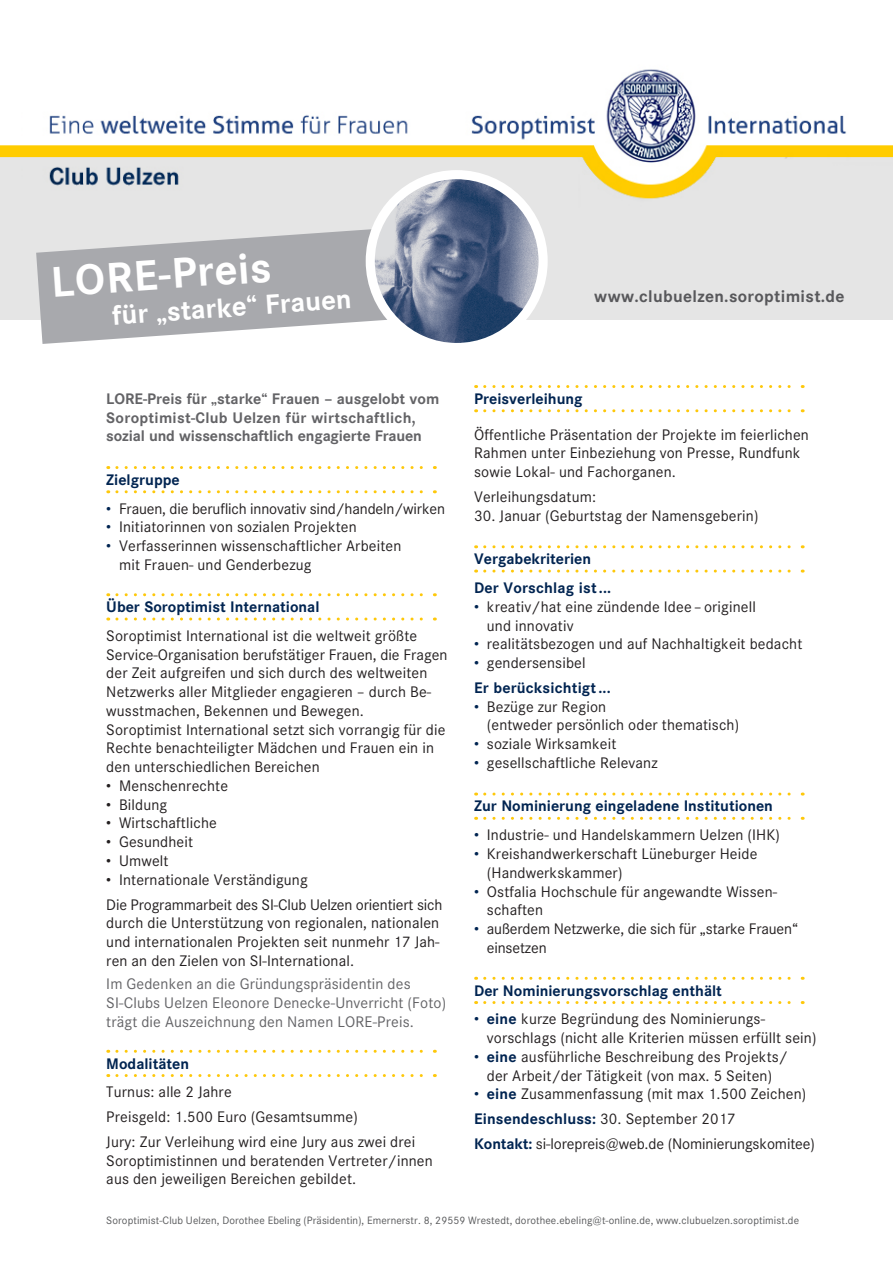
<style>
.page{position:relative;width:893px;height:1263px;background:#fff}
.page>*{position:absolute;margin:0;border:0;box-sizing:border-box;transform-origin:0 0}
.t1{font:700 42px "Corporate SBQ";color:#fff}
.t2{font:700 27px "Corporate SBQ";color:#fff}
.t3{font:700 16.5px "Corporate SBQ";letter-spacing:.02em;color:#636366}
._1_Text_Corporate_8{font:15px/18.8px "Corporate SBQ";letter-spacing:.01em;color:#231f20}
._1_Datum{font:700 15px "Corporate SBQ";color:#002451}
._1_Text_Corporate_8-2{font:15px/18.8px "Corporate SBQ";letter-spacing:-.01em;color:#231f20}
._1_Text_Corporate_8-3{font:15px/18.8px "Corporate SBQ";letter-spacing:.01em;color:#636366}
._1_Text_Corporate_8-4{font:700 15px/18.8px "Corporate SBQ";color:#636366}
._1_Text_Corporate_8-5{font:700 15px "Corporate SBQ";letter-spacing:.01em;color:#002451}
._1_Text_Corporate_8-6{font:10.5px "Corporate SBQ";letter-spacing:.01em;color:#57585a}
.s1{color:#002451}
.s2{font-weight:700;color:#002451}
.s3{font-weight:400;color:#231f20}
</style>
<div class="page">
<img style="left:0;top:69px;width:893px;height:251px">
<svg style="left:36px;top:228px;width:357px;height:116px;background:#b9b9bc"></svg>
<svg style="left:117px;top:466px;width:318px;height:3px"></svg>
<svg style="left:117px;top:490px;width:318px;height:3px"></svg>
<svg style="left:117px;top:593px;width:318px;height:3px"></svg>
<svg style="left:117px;top:617px;width:318px;height:3px"></svg>
<svg style="left:117px;top:1050px;width:318px;height:3px"></svg>
<svg style="left:117px;top:1074px;width:318px;height:3px"></svg>
<svg style="left:485px;top:385px;width:318px;height:3px"></svg>
<svg style="left:485px;top:409px;width:318px;height:3px"></svg>
<svg style="left:485px;top:545px;width:318px;height:3px"></svg>
<svg style="left:485px;top:570px;width:318px;height:3px"></svg>
<svg style="left:485px;top:792px;width:318px;height:3px"></svg>
<svg style="left:485px;top:817px;width:318px;height:3px"></svg>
<svg style="left:485px;top:977px;width:318px;height:3px"></svg>
<svg style="left:485px;top:1001px;width:318px;height:3px"></svg>
<img style="left:370px;top:175px;width:173px;height:172px;border-radius:86px">
<div style="left:366px;top:170px;width:182px;height:182px;border:9px solid #fff;border-radius:50%"></div>
<p class="t1" style="left:49px;top:256px;width:222px;rotate:-4deg">LORE-Preis</p>
<p class="t2" style="left:111px;top:299px;width:241px;rotate:-4deg">für „starke“ Frauen</p>
<p class="_1_Text_Corporate_8-4" style="left:106px;top:389px;width:334px">LORE-Preis für „starke“ Frauen – ausgelobt vom<br>Soroptimist-Club Uelzen für wirtschaftlich, sozial und wissenschaftlich engagierte Frauen</p>
<p class="_1_Datum" style="left:106px;top:470px;width:75px">Zielgruppe</p>
<p class="_1_Text_Corporate_8-2" style="left:106px;top:499px;width:340px"><span class="s1">•</span> Frauen, die beruflich innovativ sind/handeln/wirken</p>
<p class="_1_Text_Corporate_8" style="left:106px;top:518px;width:252px"><span class="s1">•</span> Initiatorinnen von sozialen Projekten</p>
<p class="_1_Text_Corporate_8" style="left:119px;top:537px;width:284px;text-indent:-13px"><span class="s1">•</span> Verfasserinnen wissenschaftlicher Arbeiten mit Frauen- und Genderbezug</p>
<p class="_1_Datum" style="left:106px;top:598px;width:215px">Über Soroptimist International</p>
<p class="_1_Text_Corporate_8" style="left:106px;top:626px;width:343px">Soroptimist International ist die weltweit größte Service-Organisation berufstätiger Frauen, die Fragen der Zeit aufgreifen und sich durch des weltweiten Netzwerks aller Mitglieder engagieren – durch Be&shy;wusstmachen, Bekennen und Bewegen.</p>
<p class="_1_Text_Corporate_8" style="left:106px;top:720px;width:341px">Soroptimist International setzt sich vorrangig für die<br>Rechte benachteiligter Mädchen und Frauen ein in den unterschiedlichen Bereichen</p>
<p class="_1_Text_Corporate_8" style="left:106px;top:776px;width:123px">• Menschenrechte</p>
<p class="_1_Text_Corporate_8" style="left:106px;top:795px;width:62px">• Bildung</p>
<p class="_1_Text_Corporate_8" style="left:106px;top:814px;width:112px">• Wirtschaftliche</p>
<p class="_1_Text_Corporate_8" style="left:106px;top:833px;width:88px">• Gesundheit</p>
<p class="_1_Text_Corporate_8" style="left:106px;top:851px;width:64px">• Umwelt</p>
<p class="_1_Text_Corporate_8" style="left:106px;top:870px;width:203px">• Internationale Verständigung</p>
<p class="_1_Text_Corporate_8" style="left:106px;top:895px;width:338px">Die Programmarbeit des SI-Club Uelzen orientiert sich durch die Unterstützung von regionalen, nationalen und internationalen Projekten seit nunmehr 17 Jah&shy;ren an den Zielen von SI-International.</p>
<p class="_1_Text_Corporate_8-3" style="left:106px;top:974px;width:341px">Im Gedenken an die Gründungspräsidentin des<br>SI-Clubs Uelzen Eleonore Denecke-Unverricht (Foto) trägt die Auszeichnung den Namen LORE-Preis.</p>
<p class="_1_Datum" style="left:106px;top:1054px;width:84px">Modalitäten</p>
<p class="_1_Text_Corporate_8" style="left:106px;top:1083px;width:127px">Turnus: alle 2 Jahre</p>
<p class="_1_Text_Corporate_8" style="left:106px;top:1108px;width:253px">Preisgeld: 1.500 Euro (Gesamtsumme)</p>
<p class="_1_Text_Corporate_8" style="left:106px;top:1132px;width:328px">Jury: Zur Verleihung wird eine Jury aus zwei drei<br>Soroptimistinnen und beratenden Vertreter/innen aus den jeweiligen Bereichen gebildet.</p>
<p class="t3" style="left:594px;top:286px;width:252px">www.clubuelzen.soroptimist.de</p>
<p class="_1_Datum" style="left:474px;top:389px;width:110px">Preisverleihung</p>
<p class="_1_Text_Corporate_8" style="left:474px;top:425px;width:336px">Öffentliche Präsentation der Projekte im feierlichen<br>Rahmen unter Einbeziehung von Presse, Rundfunk sowie Lokal- und Fachorganen.</p>
<p class="_1_Text_Corporate_8" style="left:474px;top:487px;width:123px">Verleihungsdatum:</p>
<p class="_1_Text_Corporate_8" style="left:474px;top:506px;width:286px">30. Januar (Geburtstag der Namensgeberin)</p>
<p class="_1_Datum" style="left:474px;top:550px;width:119px">Vergabekriterien</p>
<p class="_1_Text_Corporate_8-5" style="left:474px;top:579px;width:139px">Der Vorschlag ist...</p>
<p class="_1_Text_Corporate_8" style="left:487px;top:597px;width:271px;text-indent:-13px"><span class="s1">•</span> kreativ/hat eine zündende Idee – originell und innovativ</p>
<p class="_1_Text_Corporate_8" style="left:474px;top:635px;width:330px"><span class="s1">•</span> realitätsbezogen und auf Nachhaltigkeit bedacht</p>
<p class="_1_Text_Corporate_8" style="left:474px;top:654px;width:113px"><span class="s1">•</span> gendersensibel</p>
<p class="_1_Text_Corporate_8-5" style="left:474px;top:678px;width:138px">Er berücksichtigt...</p>
<p class="_1_Text_Corporate_8" style="left:487px;top:697px;width:254px;text-indent:-13px"><span class="s1">•</span> Bezüge zur Region<br>(entweder persönlich oder thematisch)</p>
<p class="_1_Text_Corporate_8" style="left:474px;top:735px;width:144px"><span class="s1">•</span> soziale Wirksamkeit</p>
<p class="_1_Text_Corporate_8" style="left:474px;top:753px;width:185px"><span class="s1">•</span> gesellschaftliche Relevanz</p>
<p class="_1_Datum" style="left:474px;top:797px;width:300px">Zur Nominierung eingeladene Institutionen</p>
<p class="_1_Text_Corporate_8" style="left:474px;top:826px;width:307px"><span class="s1">•</span> Industrie- und Handelskammern Uelzen (IHK)</p>
<p class="_1_Text_Corporate_8" style="left:487px;top:844px;width:272px;text-indent:-13px"><span class="s1">•</span> Kreishandwerkerschaft Lüneburger Heide (Handwerkskammer)</p>
<p class="_1_Text_Corporate_8" style="left:487px;top:882px;width:292px;text-indent:-13px"><span class="s1">•</span> Ostfalia Hochschule für angewandte Wissen&shy;schaften</p>
<p class="_1_Text_Corporate_8-2" style="left:487px;top:919px;width:313px;text-indent:-13px"><span class="s1">•</span> außerdem Netzwerke, die sich für „starke Frauen“ einsetzen</p>
<p class="_1_Datum" style="left:474px;top:981px;width:249px">Der Nominierungsvorschlag enthält</p>
<p class="_1_Text_Corporate_8" style="left:487px;top:1010px;width:331px;text-indent:-13px"><span class="s1">•</span> <span class="s2">eine</span> kurze Begründung des Nominierungs&shy;vorschlags (nicht alle Kriterien müssen erfüllt sein)</p>
<p class="_1_Text_Corporate_8" style="left:474px;top:1047px;width:315px;text-align:center"><span class="s1">•</span> <span class="s2">eine</span> ausführliche Beschreibung des Projekts/ der Arbeit/der Tätigkeit (von max. 5 Seiten)</p>
<p class="_1_Text_Corporate_8" style="left:474px;top:1085px;width:334px"><span class="s1">•</span> <span class="s2">eine</span> Zusammenfassung (mit max 1.500 Zeichen)</p>
<p class="_1_Text_Corporate_8-5" style="left:474px;top:1110px;width:263px">Einsendeschluss: <span class="s3">30. September 2017</span></p>
<p class="_1_Text_Corporate_8-2" style="left:474px;top:1134px;width:342px"><span class="s2">Kontakt:</span> si-lorepreis@web.de (Nominierungskomitee)</p>
<p class="_1_Text_Corporate_8-6" style="left:106px;top:1214px;width:694px">Soroptimist-Club Uelzen, Dorothee Ebeling (Präsidentin), Emernerstr. 8, 29559 Wrestedt, dorothee.ebeling@t-online.de, www.clubuelzen.soroptimist.de</p>
</div>
